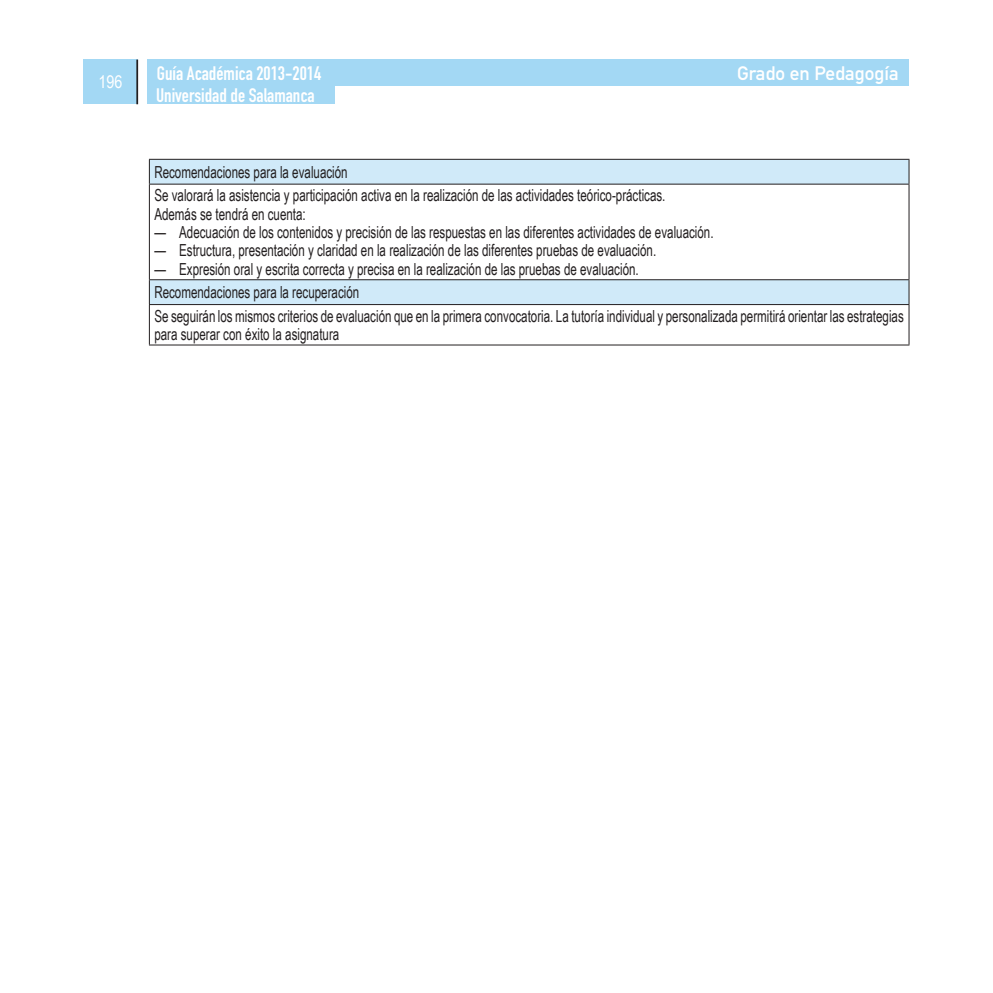
<style>
.page{position:relative;width:993px;height:993px;background:#fff}
.page>*{position:absolute;margin:0;border:0;box-sizing:border-box;transform-origin:0 0}
.t1{font:19.25px "DIN Engschrift Alternate";color:#fff}
.t2{font:19.25px "DIN Mittelschrift";color:#fff}
.t3{font:17.5px "Arial Narrow";color:#fff}
.Pa4{font:16.62px/18.4px "Arial Narrow";color:#231f20;scale:.85 1}
.Pa28{font:16.62px "Arial Narrow";color:#231f20;scale:.85 1}
</style>
<div class="page">
<div style="left:83px;top:60px;width:55px;height:44px;background:#a3d8f4"></div>
<hr style="left:136px;top:60px;width:2px;height:44px;background:#231f20">
<div style="left:147px;top:60px;width:187px;height:44px;background:#a3d8f4"></div>
<div style="left:147px;top:60px;width:761px;height:26px;background:#a3d8f4"></div>
<svg style="left:150px;top:160px;width:758px;height:144px"></svg>
<hr style="left:149px;top:159px;width:760px;height:1px;background:#231f20">
<svg style="left:149px;top:160px;width:1px;height:24px"></svg>
<svg style="left:908px;top:160px;width:1px;height:24px"></svg>
<hr style="left:149px;top:184px;width:760px;height:1px;background:#231f20">
<hr style="left:149px;top:184px;width:1px;height:95px;background:#231f20">
<hr style="left:908px;top:184px;width:1px;height:95px;background:#231f20">
<hr style="left:149px;top:279px;width:760px;height:1px;background:#231f20">
<svg style="left:149px;top:280px;width:1px;height:24px"></svg>
<svg style="left:908px;top:280px;width:1px;height:24px"></svg>
<hr style="left:149px;top:304px;width:760px;height:1px;background:#231f20">
<hr style="left:149px;top:305px;width:1px;height:39px;background:#231f20">
<hr style="left:908px;top:305px;width:1px;height:39px;background:#231f20">
<hr style="left:149px;top:344px;width:760px;height:1px;background:#231f20">
<p class="t3" style="left:98px;top:69px;width:25px">196</p>
<p class="t1" style="left:157px;top:62px;width:166px">Guía Académica 2013-2014</p>
<p class="t2" style="left:736px;top:62px;width:163px">Grado en Pedagogía</p>
<p class="t1" style="left:156px;top:84px;width:160px">Universidad de Salamanca</p>
<p class="Pa4" style="left:154px;top:162px;width:229px">Recomendaciones para la evaluación</p>
<p class="Pa4" style="left:154px;top:185px;width:602px">Se valorará la asistencia y participación activa en la realización de las actividades teórico-prácticas.</p>
<p class="Pa4" style="left:154px;top:204px;width:180px">Además se tendrá en cuenta:</p>
<p class="Pa28" style="left:154px;top:220px;width:659px">— Adecuación de los contenidos y precisión de las respuestas en las diferentes actividades de evaluación.</p>
<p class="Pa28" style="left:154px;top:238px;width:591px">— Estructura, presentación y claridad en la realización de las diferentes pruebas de evaluación.</p>
<p class="Pa28" style="left:154px;top:256px;width:571px">— Expresión oral y escrita correcta y precisa en la realización de las pruebas de evaluación.</p>
<p class="Pa4" style="left:154px;top:282px;width:242px">Recomendaciones para la recuperación</p>
<p class="Pa4" style="left:154px;top:306px;width:883px">Se seguirán los mismos criterios de evaluación que en la primera convocatoria. La tutoría individual y personalizada permitirá orientar las estrategias para superar con éxito la asignatura</p>
</div>
